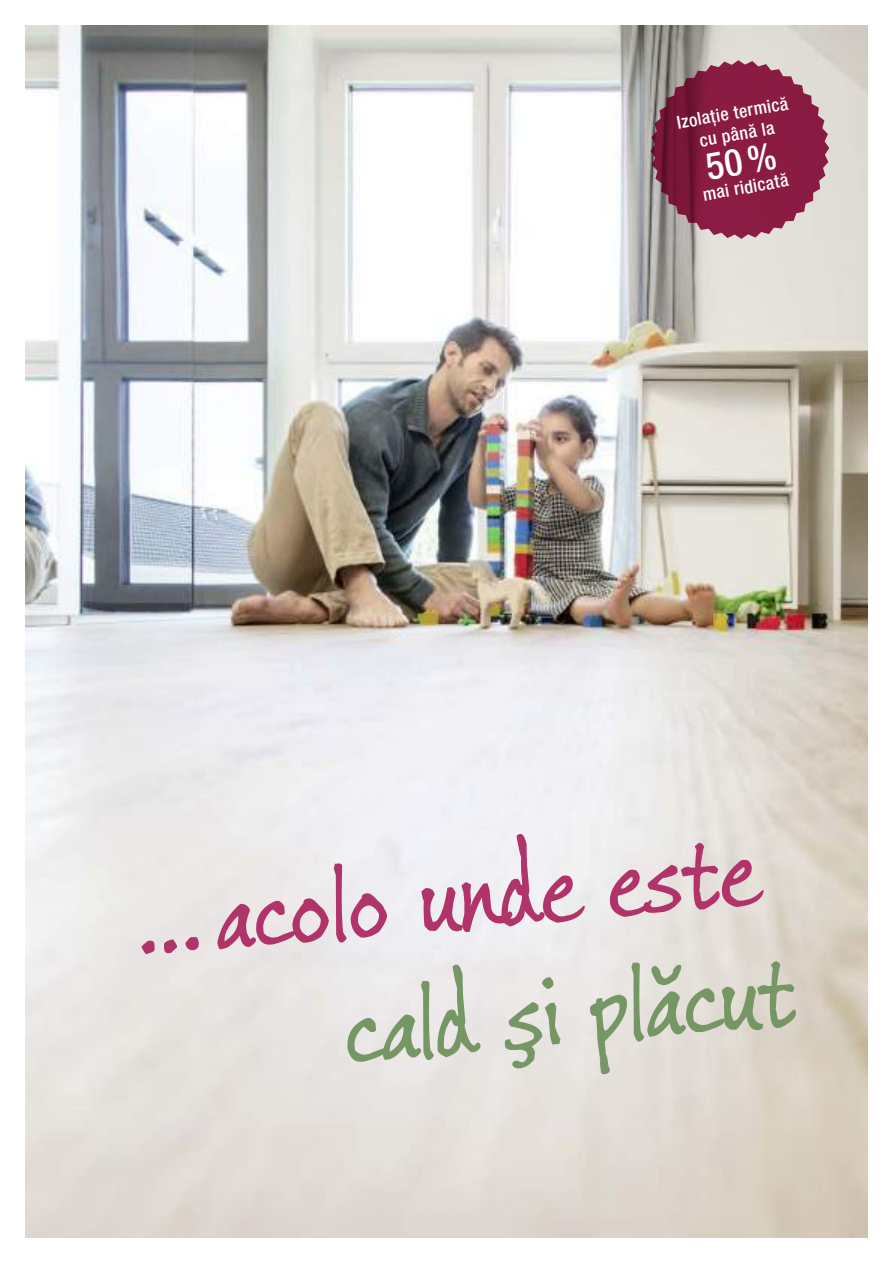
<style>
.page{position:relative;width:893px;height:1263px;background:#fff}
.page>*{position:absolute;margin:0;border:0;box-sizing:border-box;transform-origin:0 0}
.t1{font:105px "Ford's Folly";color:#b0346a}
.t2{font:105px "Ford's Folly";color:#779665}
.t3{font:500 condensed 18px/21.6px "Helvetica Neue LTW1 G";color:#fff;text-align:center}
</style>
<div class="page">
<img style="left:26px;top:26px;width:841px;height:1211px">
<svg style="left:651px;top:60px;width:178px;height:179px"></svg>
<p class="t3" style="left:675px;top:112px;width:114px;rotate:-10deg">Izolaţie termică cu până la</p>
<p class="t3" style="left:701px;top:184px;width:88px;rotate:-10deg">mai ridicată</p>
<h1 class="t1" style="left:131px;top:852px;width:622px;rotate:-5deg">…acolo unde este</h1>
<h1 class="t2" style="left:337px;top:959px;width:455px;rotate:-5deg">cald şi plăcut</h1>
</div>
